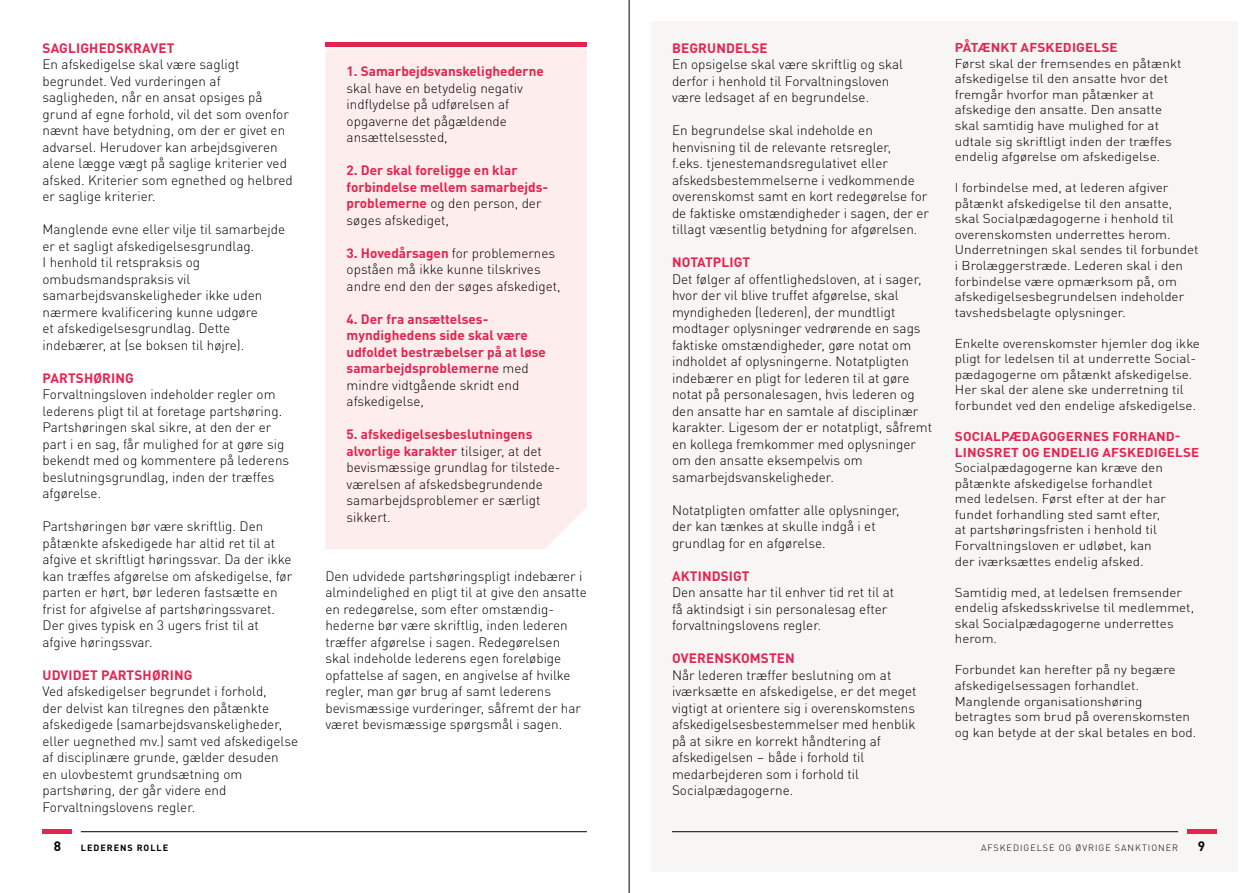
<style>
.page{position:relative;width:1259px;height:893px;background:#fff}
.page>*{position:absolute;margin:0;border:0;box-sizing:border-box;transform-origin:0 0}
.t1{font:300 13.5px/16.5px "DINOT";color:#000}
.t2{font:700 13.5px/16.5px "DINOT";color:#e6224f}
.t3{font:700 13.5px "DINOT";color:#000}
.t4{font:300 12.75px/15.6px "DINOT";color:#000;scale:1.06 1}
.t5{font:700 12.75px/15.6px "DINOT";letter-spacing:.01em;color:#e6224f;scale:1.06 1}
.t6{font:300 9px "DINOT";letter-spacing:.11em;color:#000}
.t7{font:700 9px "DINOT";letter-spacing:.11em;color:#000}
.s1{font-weight:300;color:#000}
.s2{font-weight:700;color:#e6224f}
</style>
<div class="page">
<div style="left:651px;top:21px;width:586px;height:851px;background:#f7f6f4"></div>
<hr style="left:81px;top:831px;width:506px;height:1px;background:#000">
<hr style="left:672px;top:831px;width:506px;height:1px;background:#000">
<hr style="left:43px;top:830px;width:29px;height:4px;background:#e6224f">
<hr style="left:1186px;top:830px;width:30px;height:4px;background:#e6224f">
<hr style="left:325px;top:43px;width:262px;height:4px;background:#e6224f">
<div style="left:325px;top:49px;width:262px;height:500px;background:#fdeeed"></div>
<hr style="left:629px;top:0;width:1px;height:893px;background:#000">
<p class="t2" style="left:43px;top:39px;width:133px">SAGLIGHEDSKRAVET</p>
<p class="t1" style="left:43px;top:55px;width:252px">En afskedigelse skal være sagligt begrundet. Ved vurderingen af sagligheden, når en ansat opsiges på grund af egne forhold, vil det som ovenfor nævnt have betydning, om der er givet en advarsel. Herudover kan arbejdsgiveren alene lægge vægt på saglige kriterier ved afsked. Kriterier som egnethed og helbred er saglige kriterier.</p>
<p class="t1" style="left:43px;top:220px;width:244px">Manglende evne eller vilje til samarbejde er et sagligt afskedigelsesgrundlag.<br>I henhold til retspraksis og ombudsmandspraksis vil samarbejdsvanskeligheder ikke uden nærmere kvalificering kunne udgøre<br>et afskedigelsesgrundlag. Dette indebærer, at (se boksen til højre).</p>
<p class="t2" style="left:43px;top:369px;width:93px">PARTSHØRING</p>
<p class="t1" style="left:43px;top:385px;width:248px">Forvaltningsloven indeholder regler om lederens pligt til at foretage partshøring.<br>Partshøringen skal sikre, at den der er part i en sag, får mulighed for at gøre sig bekendt med og kommentere på lederens beslutningsgrundlag, inden der træffes afgørelse.</p>
<p class="t1" style="left:43px;top:517px;width:251px">Partshøringen bør være skriftlig. Den påtænkte afskedigede har altid ret til at afgive et skriftligt høringssvar. Da der ikke kan træffes afgørelse om afskedigelse, før parten er hørt, bør lederen fastsætte en frist for afgivelse af partshøringssvaret.<br>Der gives typisk en 3 ugers frist til at afgive høringssvar.</p>
<p class="t2" style="left:43px;top:666px;width:151px">UDVIDET PARTSHØRING</p>
<p class="t1" style="left:43px;top:682px;width:257px">Ved afskedigelser begrundet i forhold,<br>der delvist kan tilregnes den påtænkte afskedigede (samarbejdsvanskeligheder, eller uegnethed mv.) samt ved afskedigelse af disciplinære grunde, gælder desuden<br>en ulovbestemt grundsætning om partshøring, der går videre end Forvaltningslovens regler.</p>
<p class="t2" style="left:347px;top:63px;width:199px">1. Samarbejdsvanskelighederne</p>
<p class="t1" style="left:347px;top:78px;width:178px">skal have en betydelig negativ indflydelse på udførelsen af opgaverne det pågældende ansættelsessted,</p>
<p class="t2" style="left:347px;top:162px;width:203px">2. Der skal foreligge en klar forbindelse mellem samarbejds&shy;problemerne <span class="s1">og den person, der søges afskediget,</span></p>
<p class="t1" style="left:347px;top:243px;width:215px"><span class="s2">3. Hovedårsagen</span> for problemernes opståen må ikke kunne tilskrives andre end den der søges afskediget,</p>
<p class="t2" style="left:347px;top:310px;width:201px">4. Der fra ansættelses&shy;myndighedens side skal være udfoldet bestræbelser på at løse samarbejdsproblemerne <span class="s1">med mindre vidtgående skridt end afskedigelse,</span></p>
<p class="t1" style="left:347px;top:425px;width:215px"><span class="s2">5. afskedigelsesbeslutningens alvorlige karakter</span> tilsiger, at det bevismæssige grundlag for tilstede&shy;værelsen af afskedsbegrundende samarbejdsproblemer er særligt sikkert.</p>
<p class="t1" style="left:325px;top:567px;width:263px">Den udvidede partshøringspligt indebærer i almindelighed en pligt til at give den ansatte en redegørelse, som efter omstændig&shy;hederne bør være skriftlig, inden lederen træffer afgørelse i sagen. Redegørelsen skal indeholde lederens egen foreløbige opfattelse af sagen, en angivelse af hvilke regler, man gør brug af samt lederens bevismæssige vurderinger, såfremt der har været bevismæssige spørgsmål i sagen.</p>
<p class="t2" style="left:672px;top:39px;width:97px">BEGRUNDELSE</p>
<p class="t1" style="left:672px;top:55px;width:232px">En opsigelse skal være skriftlig og skal derfor i henhold til Forvaltningsloven være ledsaget af en begrundelse.</p>
<p class="t1" style="left:672px;top:121px;width:258px">En begrundelse skal indeholde en henvisning til de relevante retsregler,<br>f.eks. tjenestemandsregulativet eller afskedsbestemmelserne i vedkommende overenskomst samt en kort redegørelse for de faktiske omstændigheder i sagen, der er tillagt væsentlig betydning for afgørelsen.</p>
<p class="t2" style="left:672px;top:254px;width:79px">NOTATPLIGT</p>
<p class="t1" style="left:672px;top:269px;width:261px">Det følger af offentlighedsloven, at i sager, hvor der vil blive truffet afgørelse, skal myndigheden (lederen), der mundtligt modtager oplysninger vedrørende en sags faktiske omstændigheder, gøre notat om indholdet af oplysningerne. Notatpligten indebærer en pligt for lederen til at gøre notat på personalesagen, hvis lederen og den ansatte har en samtale af disciplinær karakter. Ligesom der er notatpligt, såfremt en kollega fremkommer med oplysninger om den ansatte eksempelvis om samarbejdsvanskeligheder.</p>
<p class="t1" style="left:672px;top:500px;width:229px">Notatpligten omfatter alle oplysninger, der kan tænkes at skulle indgå i et grundlag for en afgørelse.</p>
<p class="t2" style="left:672px;top:567px;width:79px">AKTINDSIGT</p>
<p class="t1" style="left:672px;top:583px;width:224px">Den ansatte har til enhver tid ret til at få aktindsigt i sin personalesag efter forvaltningslovens regler.</p>
<p class="t2" style="left:672px;top:650px;width:124px">OVERENSKOMSTEN</p>
<p class="t1" style="left:672px;top:665px;width:246px">Når lederen træffer beslutning om at iværksætte en afskedigelse, er det meget vigtigt at orientere sig i overenskomstens afskedigelsesbestemmelser med henblik på at sikre en korrekt håndtering af afskedigelsen – både i forhold til medarbejderen som i forhold til Socialpædagogerne.</p>
<p class="t5" style="left:955px;top:39px;width:155px">PÅTÆNKT AFSKEDIGELSE</p>
<p class="t4" style="left:955px;top:54px;width:215px">Først skal der fremsendes en påtænkt afskedigelse til den ansatte hvor det fremgår hvorfor man påtænker at afskedige den ansatte. Den ansatte skal samtidig have mulighed for at udtale sig skriftligt inden der træffes endelig afgørelse om afskedigelse.</p>
<p class="t4" style="left:955px;top:179px;width:231px">I forbindelse med, at lederen afgiver påtænkt afskedigelse til den ansatte, skal Socialpædagogerne i henhold til overenskomsten underrettes herom.<br>Underretningen skal sendes til forbundet i Brolæggerstræde. Lederen skal i den forbindelse være opmærksom på, om afskedigelsesbegrundelsen indeholder tavshedsbelagte oplysninger.</p>
<p class="t4" style="left:955px;top:334px;width:233px">Enkelte overenskomster hjemler dog ikke pligt for ledelsen til at underrette Social&shy;pædagogerne om påtænkt afskedigelse.<br>Her skal der alene ske underretning til forbundet ved den endelige afskedigelse.</p>
<p class="t5" style="left:955px;top:428px;width:232px">SOCIALPÆDAGOGERNES FORHAND-<br>LINGSRET OG ENDELIG AFSKEDIGELSE</p>
<p class="t4" style="left:955px;top:459px;width:201px">Socialpædagogerne kan kræve den påtænkte afskedigelse forhandlet med ledelsen. Først efter at der har fundet forhandling sted samt efter, at partshøringsfristen i henhold til Forvaltningsloven er udløbet, kan der iværksættes endelig afsked.</p>
<p class="t4" style="left:955px;top:583px;width:227px">Samtidig med, at ledelsen fremsender endelig afskedsskrivelse til medlemmet, skal Socialpædagogerne underrettes herom.</p>
<p class="t4" style="left:955px;top:661px;width:229px">Forbundet kan herefter på ny begære afskedigelsessagen forhandlet.<br>Manglende organisationshøring betragtes som brud på overenskomsten og kan betyde at der skal betales en bod.</p>
<p class="t3" style="left:54px;top:837px;width:9px">8</p>
<p class="t7" style="left:81px;top:842px;width:89px">LEDERENS ROLLE</p>
<p class="t6" style="left:981px;top:841px;width:198px">AFSKEDIGELSE OG ØVRIGE SANKTIONER</p>
<p class="t3" style="left:1198px;top:837px;width:9px">9</p>
</div>
